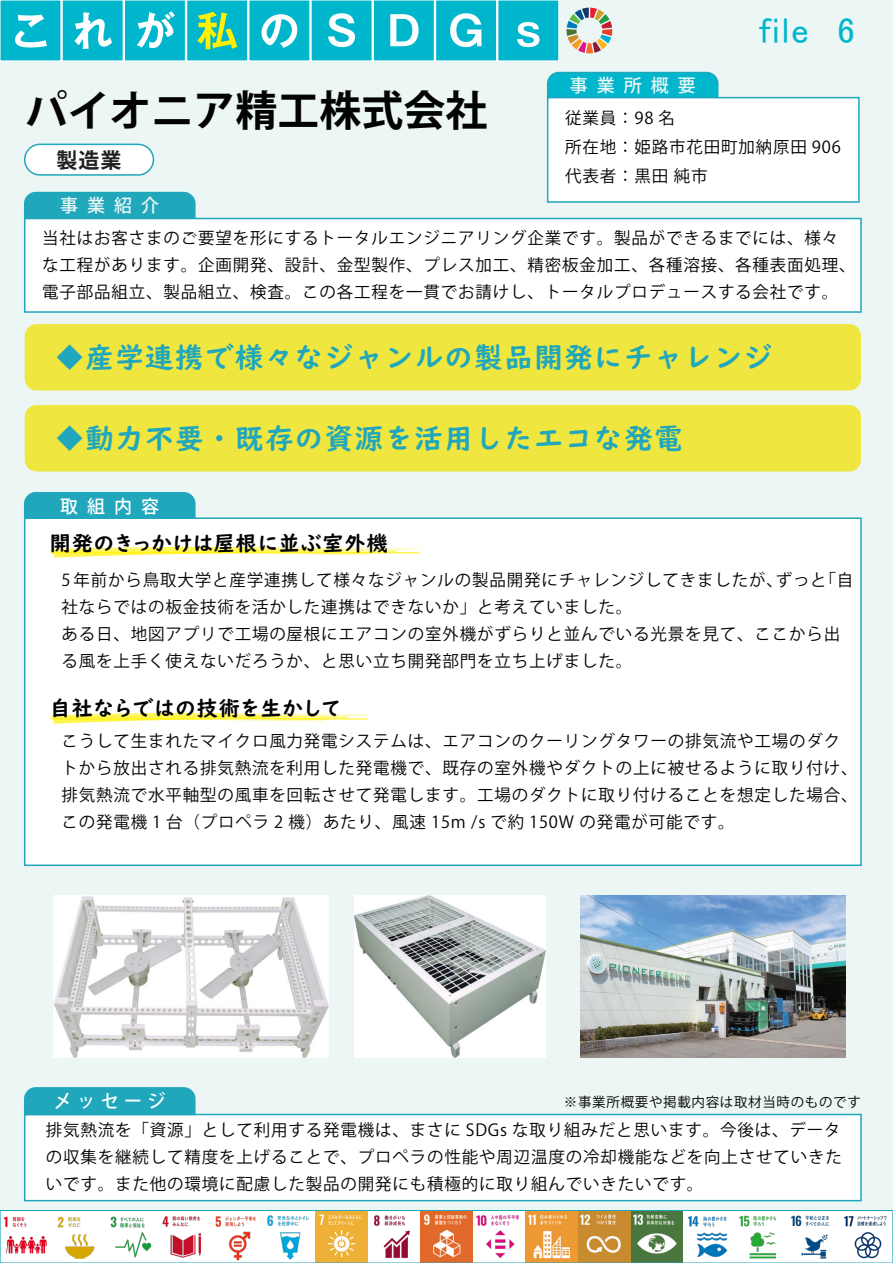
<style>
.page{position:relative;width:893px;height:1263px;background:#fff}
.page>*{position:absolute;margin:0;border:0;box-sizing:border-box;transform-origin:0 0}
.t1{font:700 42px "Koz Go Pro";color:#030303}
.t2{font:36px "MS UI Gothic";color:#00b6cc}
.t3{font:28.5px "UD Digi Kyokasho N B";letter-spacing:.05em;color:#21a7bc}
.t4{font:21px "UD Digi Kyokasho NK B";letter-spacing:.05em;color:#030303}
.t5{font:700 21px "Koz Go Pro";color:#231f20}
.t6{font:500 18.75px "Koz Go Pro";letter-spacing:.3em;color:#fff;scale:.96 1}
.t7{font:500 18px "Koz Go Pro";letter-spacing:.5em;color:#ebf6f5}
.t8{font:500 18px "Koz Go Pro";color:#fff}
.t9{font:16.5px/27px "Koz Go Pro";letter-spacing:.05em;color:#030303}
.t10{font:16.5px/27px "Koz Go Pr 6 N";letter-spacing:.05em;color:#030303}
.t11{font:13.5px "Koz Go Pro";letter-spacing:.05em;color:#030303}
</style>
<div class="page">
<div style="left:0;top:0;width:893px;height:1210px;background:#ebf6f5"></div>
<div style="left:0;top:0;width:61px;height:61px;background:#00b6cc"></div>
<svg style="left:15px;top:15px;width:32px;height:33px"></svg>
<div style="left:62px;top:0;width:61px;height:61px;background:#00b6cc"></div>
<svg style="left:75px;top:12px;width:37px;height:37px"></svg>
<div style="left:124px;top:0;width:61px;height:61px;background:#00b6cc"></div>
<div style="left:124px;top:0;width:62px;height:61px;border:1px solid #fff"></div>
<svg style="left:137px;top:11px;width:38px;height:37px"></svg>
<div style="left:187px;top:0;width:61px;height:61px;background:#00b6cc"></div>
<div style="left:186px;top:0;width:62px;height:61px;border:1px solid #fff"></div>
<svg style="left:197px;top:12px;width:40px;height:37px"></svg>
<div style="left:249px;top:0;width:61px;height:61px;background:#00b6cc"></div>
<svg style="left:261px;top:14px;width:36px;height:34px"></svg>
<div style="left:311px;top:0;width:61px;height:61px;background:#00b6cc"></div>
<svg style="left:328px;top:13px;width:27px;height:34px"></svg>
<div style="left:373px;top:0;width:61px;height:61px;background:#00b6cc"></div>
<div style="left:373px;top:0;width:62px;height:61px;border:1px solid #fff"></div>
<svg style="left:390px;top:14px;width:29px;height:32px"></svg>
<div style="left:436px;top:0;width:61px;height:61px;background:#00b6cc"></div>
<div style="left:435px;top:0;width:62px;height:61px;border:1px solid #fff"></div>
<svg style="left:450px;top:13px;width:31px;height:34px"></svg>
<div style="left:498px;top:0;width:61px;height:61px;background:#00b6cc"></div>
<svg style="left:517px;top:22px;width:22px;height:25px"></svg>
<svg style="left:567px;top:8px;width:45px;height:45px"></svg>
<div style="left:24px;top:517px;width:838px;height:349px;background:#fff;border:2px solid #21a7bc"></div>
<div style="left:23px;top:492px;width:173px;height:28px;background:#21a7bc"></div>
<div style="left:23px;top:191px;width:173px;height:28px;background:#21a7bc"></div>
<div style="left:24px;top:218px;width:838px;height:95px;background:#fff;border:2px solid #21a7bc"></div>
<svg style="left:546px;top:71px;width:173px;height:29px;background:#0eb8cc"></svg>
<div style="left:547px;top:97px;width:313px;height:106px;background:#fff;border:2px solid #21a7bc"></div>
<div style="left:25px;top:324px;width:836px;height:66px;background:#efe63f;border-radius:12px"></div>
<div style="left:25px;top:405px;width:836px;height:66px;background:#efe63f;border-radius:12px"></div>
<svg style="left:51px;top:547px;width:369px;height:11px"></svg>
<svg style="left:51px;top:714px;width:317px;height:10px"></svg>
<div style="left:25px;top:144px;width:128px;height:31px;background:#fff;border-radius:15px"></div>
<div style="left:24px;top:144px;width:130px;height:32px;border:2px solid #21a7bc;border-radius:15px"></div>
<div style="left:24px;top:1114px;width:838px;height:87px;background:#fff;border:2px solid #21a7bc"></div>
<svg style="left:23px;top:1087px;width:173px;height:29px;background:#2aaabe"></svg>
<img style="left:3px;top:1215px;width:884px;height:46px">
<img style="left:525px;top:1212px;width:158px;height:49px">
<img style="left:420px;top:1212px;width:53px;height:49px">
<img style="left:315px;top:1212px;width:53px;height:49px">
<div style="left:0;top:1210px;width:893px;height:53px;border:1px solid #21a7bc"></div>
<img style="left:580px;top:896px;width:266px;height:161px">
<img style="left:354px;top:896px;width:191px;height:161px">
<img style="left:53px;top:896px;width:275px;height:161px">
<h1 class="t1" style="left:25px;top:83px;width:463px">パイオニア精工株式会社</h1>
<p class="t5" style="left:57px;top:147px;width:67px">製造業</p>
<p class="t7" style="left:60px;top:194px;width:100px">事業紹介</p>
<p class="t7" style="left:570px;top:74px;width:127px">事業所概要</p>
<h2 class="t2" style="left:759px;top:13px;width:51px">file</h2>
<h2 class="t2" style="left:837px;top:13px;width:19px">6</h2>
<p class="t9" style="left:565px;top:104px;width:277px;line-height:28.8px">従業員：98 名<br>所在地：姫路市花田町加納原田 906代表者：黒田 純市</p>
<p class="t10" style="left:42px;top:225px;width:815px">当社はお客さまのご要望を形にするトータルエンジニアリング企業です。製品ができるまでには、様々な工程があります。企画開発、設計、金型製作、プレス加工、精密板金加工、各種溶接、各種表面処理、電子部品組立、製品組立、検査。この各工程を一貫でお請けし、トータルプロデュースする会社です。</p>
<h3 class="t3" style="left:56px;top:341px;width:718px">◆産学連携で様々なジャンルの製品開発にチャレンジ</h3>
<h3 class="t3" style="left:56px;top:422px;width:628px">◆動力不要・既存の資源を活用したエコな発電</h3>
<p class="t8" style="left:60px;top:494px;width:101px">取組内容</p>
<p class="t4" style="left:50px;top:531px;width:339px">開発のきっかけは屋根に並ぶ室外機</p>
<p class="t9" style="left:61px;top:567px;width:793px">5 年前から鳥取大学と産学連携して様々なジャンルの製品開発にチャレンジしてきましたが、ずっと「自社ならではの板金技術を活かした連携はできないか」と考えていました。<br>ある日、地図アプリで工場の屋根にエアコンの室外機がずらりと並んでいる光景を見て、ここから出る風を上手く使えないだろうか、と思い立ち開発部門を立ち上げました。</p>
<p class="t4" style="left:50px;top:696px;width:292px">自社ならではの技術を生かして</p>
<p class="t9" style="left:61px;top:727px;width:798px">こうして生まれたマイクロ風力発電システムは、エアコンのクーリングタワーの排気流や工場のダクトから放出される排気熱流を利用した発電機で、既存の室外機やダクトの上に被せるように取り付け、排気熱流で水平軸型の風車を回転させて発電します。工場のダクトに取り付けることを想定した場合、この発電機 1 台（プロペラ 2 機）あたり、風速 15m /s で約 150W の発電が可能です。</p>
<p class="t6" style="left:54px;top:1089px;width:118px">メッセージ</p>
<p class="t11" style="left:564px;top:1093px;width:298px">※事業所概要や掲載内容は取材当時のものです</p>
<p class="t9" style="left:46px;top:1117px;width:798px;text-align:justify">排気熱流を「資源」として利用する発電機は、まさに SDGs な取り組みだと思います。今後は、データの収集を継続して精度を上げることで、プロペラの性能や周辺温度の冷却機能などを向上させていきたいです。また他の環境に配慮した製品の開発にも積極的に取り組んでいきたいです。</p>
</div>
